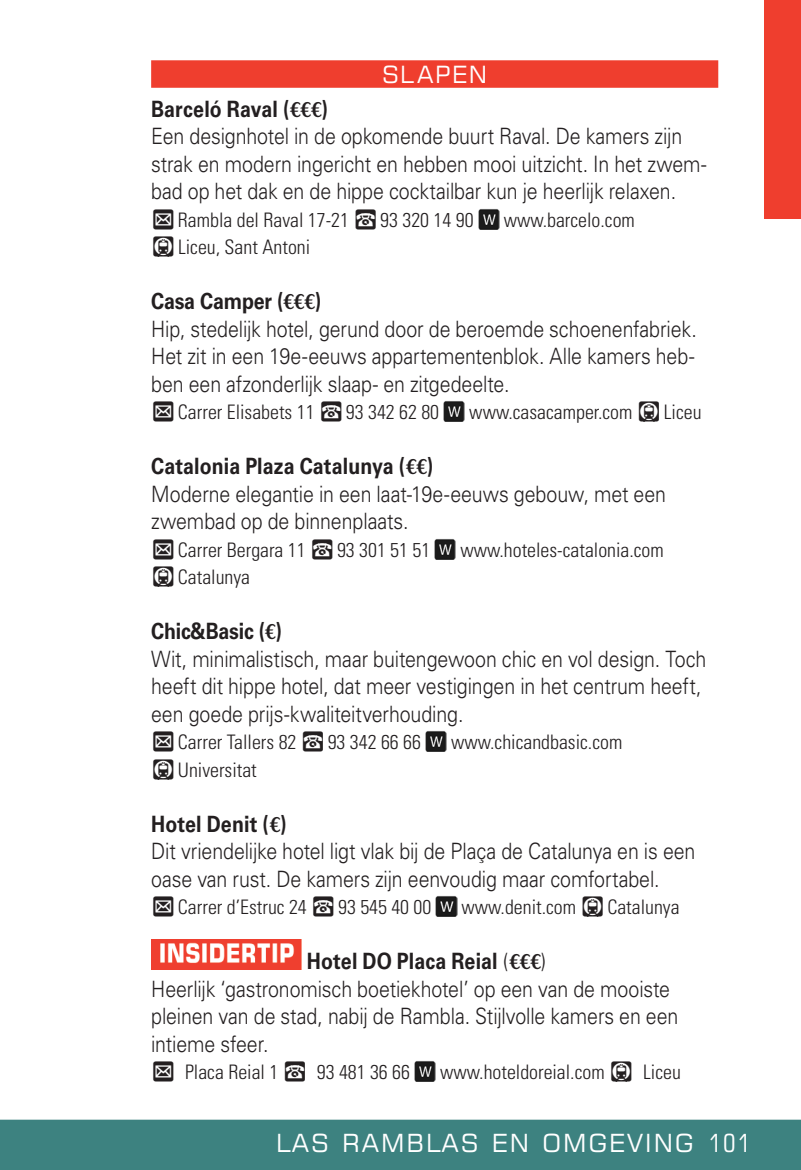
<style>
.page{position:relative;width:801px;height:1170px;background:#fff}
.page>*{position:absolute;margin:0;border:0;box-sizing:border-box;transform-origin:0 0}
.t1{font:25px "Square 721 BT";letter-spacing:.08em;color:#fff}
.t2{font:23.75px "Square 721 BT";letter-spacing:.06em;color:#fff}
.t3{font:300 22.5px/27.5px "Univers";letter-spacing:-.005em;color:#231f20;scale:.87 1}
.t4{font:300 condensed 20px "Univers";color:#231f20}
.s1{font-weight:700}
.s2{font-family:"AA Euro Sans Serif";font-weight:700}
.s3{font-family:"City Pack Plus Shift";font-weight:400;font-stretch:normal}
.s4{font-stretch:condensed}
</style>
<div class="page">
<div style="left:0;top:1118px;width:801px;height:51px;background:#3d8280"></div>
<div style="left:764px;top:0;width:37px;height:218px;background:#ef3e2e"></div>
<div style="left:151px;top:60px;width:567px;height:28px;background:#ef3e2e"></div>
<img style="left:478px;top:209px;width:21px;height:20px">
<img style="left:443px;top:401px;width:22px;height:20px">
<img style="left:435px;top:539px;width:21px;height:20px">
<img style="left:425px;top:731px;width:22px;height:20px">
<img style="left:436px;top:896px;width:21px;height:20px">
<img style="left:151px;top:939px;width:151px;height:30px">
<img style="left:414px;top:1061px;width:22px;height:20px">
<hr style="left:0;top:1117px;width:801px;height:2px;background:#fff">
<p class="t2" style="left:382px;top:59px;width:107px">SLAPEN</p>
<p class="t3" style="left:151px;top:95px;width:640px"><span class="s1">Barceló Raval (</span><span class="s2">€€€</span><span class="s1">)<br></span>Een designhotel in de opkomende buurt Raval. De kamers zijn strak en modern ingericht en hebben mooi uitzicht. In het zwem&shy;bad op het dak en de hippe cocktailbar kun je heerlijk relaxen.</p>
<p class="t4" style="left:151px;top:208px;width:324px"><span class="s3">B</span>Rambla del Raval 17-21 <span class="s3">C</span>93 320 14 90</p>
<p class="t4" style="left:504px;top:208px;width:133px">www.barcelo.com</p>
<p class="t4" style="left:151px;top:235px;width:160px"><span class="s3">F</span>Liceu, Sant Antoni</p>
<p class="t3" style="left:151px;top:287px;width:628px"><span class="s1">Casa Camper (</span><span class="s2">€€€</span><span class="s1">)<br></span>Hip, stedelijk hotel, gerund door de beroemde schoenenfabriek.<br>Het zit in een 19e-eeuws appartementenblok. Alle kamers heb&shy;ben een afzonderlijk slaap- en zitgedeelte.</p>
<p class="t4" style="left:151px;top:400px;width:289px"><span class="s3">B</span>Carrer Elisabets 11 <span class="s3">C</span>93 342 62 80</p>
<p class="t4" style="left:469px;top:400px;width:234px">www.casacamper.com <span class="s3">F</span>Liceu</p>
<p class="t3" style="left:151px;top:452px;width:593px"><span class="s1">Catalonia Plaza Catalunya (</span><span class="s2">AA</span><span class="s1">)<br></span>Moderne elegantie in een laat-19e-eeuws gebouw, met een zwembad op de binnenplaats.</p>
<p class="t4" style="left:151px;top:537px;width:281px"><span class="s3">B</span>Carrer Bergara 11 <span class="s3">C</span>93 301 51 51</p>
<p class="t4" style="left:460px;top:537px;width:205px">www.hoteles-catalonia.com</p>
<p class="t4" style="left:151px;top:565px;width:100px"><span class="s3">F</span>Catalunya</p>
<p class="t3" style="left:151px;top:617px;width:640px"><span class="s1">Chic&amp;Basic (</span><span class="s2">€</span><span class="s1">)<br></span>Wit, minimalistisch, maar buitengewoon chic en vol design. Toch heeft dit hippe hotel, dat meer vestigingen in het centrum heeft, een goede prijs-kwaliteitverhouding.</p>
<p class="t4" style="left:151px;top:730px;width:271px"><span class="s3">B</span>Carrer Tallers 82 <span class="s3">C</span>93 342 66 66</p>
<p class="t4" style="left:451px;top:730px;width:173px">www.chicandbasic.com</p>
<p class="t4" style="left:151px;top:757px;width:107px"><span class="s3">F</span>Universitat</p>
<p class="t3" style="left:151px;top:810px;width:627px"><span class="s1">Hotel Denit (</span><span class="s2">A</span><span class="s1">)<br></span>Dit vriendelijke hotel ligt vlak bij de Plaça de Catalunya en is een oase van rust. De kamers zijn eenvoudig maar comfortabel.</p>
<p class="t4" style="left:151px;top:895px;width:282px"><span class="s3">B</span>Carrer d’Estruc 24 <span class="s3">C</span>93 545 40 00</p>
<p class="t4" style="left:461px;top:895px;width:219px">www.denit.com <span class="s3">F</span>Catalunya</p>
<p class="t3" style="left:151px;top:947px;width:607px;text-indent:156px"><span class="s1">Hotel DO Placa Reial</span> (<span class="s2">€€€</span>)<br>Heerlijk ‘gastronomisch boetiekhotel’ op een van de mooiste pleinen van de stad, nabij de Rambla. Stijlvolle kamers en een intieme sfeer.</p>
<p class="t4" style="left:151px;top:1060px;width:260px"><span class="s3">B</span> Placa Reial 1 <span class="s3">C</span> 93 481 36 66</p>
<p class="t4" style="left:440px;top:1060px;width:242px">www.hoteldoreial.com <span class="s3">F</span> Liceu</p>
<p class="t1" style="left:276px;top:1126px;width:475px">LAS RAMBLAS EN OMGEVING <span class="s4">101</span></p>
</div>
